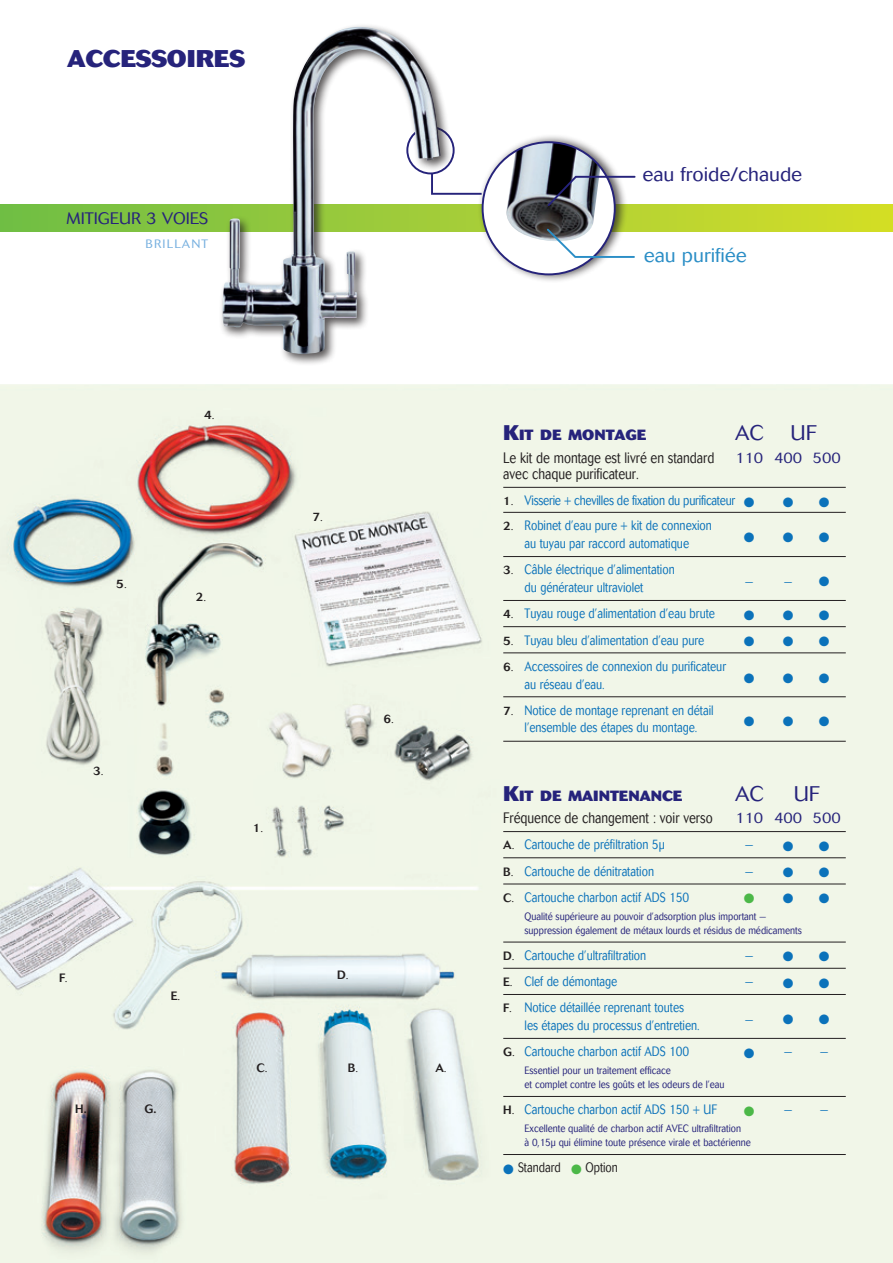
<style>
.page{position:relative;width:893px;height:1263px;background:#fff}
.page>*{position:absolute;margin:0;border:0;box-sizing:border-box;transform-origin:0 0}
.t1{font:800 24px "Cosmos";color:#26237b}
.t2{font:300 21px "Cosmos";color:#26237b}
.t3{font:300 19.35px "Cosmos";color:#26237b}
.t4{font:300 19.35px "Cosmos";color:#2b8ec6}
.t5{font:300 16.5px "Cosmos";color:#26237b}
.t6{font:300 15px "Cosmos";color:#231f20;scale:.8 1}
.t7{font:300 15px "Cosmos";color:#26237b}
.t8{font:800 14.7px "Cosmos";color:#26237b}
.t9{font:300 13.5px/17.7px "Cosmos";color:#0b72ba;scale:.8 1}
.t10{font:300 13.5px "Cosmos";letter-spacing:-.02em;color:#0b72ba;scale:.8 1}
.t11{font:300 13.5px "Cosmos";color:#231f20;scale:.8 1}
.t12{font:300 12.15px "Cosmos";letter-spacing:.1em;color:#77b0df}
.t13{font:500 12px "Cosmos";color:#231f20}
.t14{font:300 10.5px/13.8px "Cosmos";color:#26237b;scale:.85 1}
.s1{font-weight:300}
.s2{font-size:21px}
.s3{font-weight:500;font-size:12px;color:#231f20}
.s4{font-size:12px;color:#231f20}
</style>
<div class="page">
<img style="left:0;top:384px;width:892px;height:879px">
<svg style="left:0;top:204px;width:892px;height:27px;background:#a4ce35"></svg>
<hr style="left:503px;top:487px;width:343px;height:1px;background:#231f20">
<hr style="left:503px;top:512px;width:343px;height:1px;background:#231f20">
<hr style="left:503px;top:556px;width:343px;height:1px;background:#231f20">
<hr style="left:503px;top:600px;width:343px;height:1px;background:#231f20">
<hr style="left:503px;top:626px;width:343px;height:1px;background:#231f20">
<hr style="left:503px;top:652px;width:343px;height:1px;background:#231f20">
<hr style="left:503px;top:696px;width:343px;height:1px;background:#231f20">
<hr style="left:503px;top:741px;width:343px;height:1px;background:#231f20">
<hr style="left:503px;top:831px;width:343px;height:1px;background:#231f20">
<hr style="left:503px;top:857px;width:343px;height:1px;background:#231f20">
<hr style="left:503px;top:884px;width:343px;height:1px;background:#231f20">
<hr style="left:503px;top:942px;width:343px;height:1px;background:#231f20">
<hr style="left:503px;top:968px;width:343px;height:1px;background:#231f20">
<hr style="left:503px;top:994px;width:343px;height:1px;background:#231f20">
<hr style="left:503px;top:1038px;width:343px;height:1px;background:#231f20">
<hr style="left:503px;top:1096px;width:343px;height:1px;background:#231f20">
<hr style="left:503px;top:1154px;width:343px;height:1px;background:#231f20">
<div style="left:478px;top:133px;width:150px;height:150px;background:#231f20;opacity:.75"></div>
<div style="left:483px;top:142px;width:132px;height:132px;background:#fff;border-radius:50%"></div>
<img style="left:506px;top:142px;width:94px;height:99px">
<svg style="left:546px;top:175px;width:91px;height:33px"></svg>
<svg style="left:545px;top:227px;width:91px;height:32px"></svg>
<svg style="left:452px;top:172px;width:32px;height:24px"></svg>
<div style="left:406px;top:126px;width:49px;height:48px;border:2px solid #26237b;border-radius:50%"></div>
<div style="left:219px;top:23px;width:233px;height:343px;background:#231f20;opacity:.75"></div>
<img style="left:222px;top:27px;width:219px;height:327px">
<svg style="left:744px;top:497px;width:14px;height:11px"></svg>
<svg style="left:783px;top:497px;width:14px;height:11px"></svg>
<svg style="left:819px;top:497px;width:10px;height:10px"></svg>
<svg style="left:744px;top:533px;width:14px;height:10px"></svg>
<svg style="left:783px;top:533px;width:14px;height:10px"></svg>
<svg style="left:819px;top:533px;width:10px;height:9px"></svg>
<svg style="left:819px;top:576px;width:10px;height:10px"></svg>
<svg style="left:744px;top:610px;width:14px;height:11px"></svg>
<svg style="left:783px;top:610px;width:14px;height:11px"></svg>
<svg style="left:819px;top:610px;width:10px;height:10px"></svg>
<svg style="left:744px;top:636px;width:14px;height:11px"></svg>
<svg style="left:783px;top:636px;width:14px;height:11px"></svg>
<svg style="left:819px;top:636px;width:10px;height:10px"></svg>
<svg style="left:744px;top:673px;width:14px;height:10px"></svg>
<svg style="left:783px;top:673px;width:14px;height:10px"></svg>
<svg style="left:819px;top:673px;width:10px;height:10px"></svg>
<svg style="left:744px;top:717px;width:14px;height:10px"></svg>
<svg style="left:783px;top:717px;width:14px;height:10px"></svg>
<svg style="left:819px;top:717px;width:10px;height:9px"></svg>
<svg style="left:783px;top:841px;width:14px;height:11px"></svg>
<svg style="left:819px;top:841px;width:10px;height:10px"></svg>
<svg style="left:783px;top:867px;width:14px;height:11px"></svg>
<svg style="left:819px;top:867px;width:10px;height:10px"></svg>
<svg style="left:744px;top:894px;width:10px;height:9px"></svg>
<svg style="left:783px;top:894px;width:14px;height:10px"></svg>
<svg style="left:819px;top:894px;width:10px;height:9px"></svg>
<svg style="left:783px;top:952px;width:14px;height:10px"></svg>
<svg style="left:819px;top:952px;width:10px;height:9px"></svg>
<svg style="left:783px;top:978px;width:14px;height:10px"></svg>
<svg style="left:819px;top:978px;width:10px;height:10px"></svg>
<svg style="left:783px;top:1014px;width:14px;height:11px"></svg>
<svg style="left:819px;top:1014px;width:10px;height:10px"></svg>
<svg style="left:744px;top:1048px;width:14px;height:11px"></svg>
<svg style="left:744px;top:1106px;width:10px;height:10px"></svg>
<svg style="left:504px;top:1164px;width:9px;height:10px"></svg>
<svg style="left:572px;top:1164px;width:9px;height:10px"></svg>
<h1 class="t1" style="left:67px;top:45px;width:179px">ACCESSOIRES</h1>
<p class="t5" style="left:67px;top:208px;width:143px">MITIGEUR 3 VOIES</p>
<p class="t12" style="left:146px;top:236px;width:64px">BRILLANT</p>
<h3 class="t3" style="left:642px;top:163px;width:161px">eau froide/chaude</h3>
<h3 class="t4" style="left:644px;top:244px;width:104px">eau purifiée</h3>
<p class="t13" style="left:116px;top:577px;width:12px">5<span class="s1">.</span></p>
<p class="t13" style="left:93px;top:764px;width:12px">3<span class="s1">.</span></p>
<p class="t13" style="left:204px;top:407px;width:12px">4<span class="s1">.</span></p>
<p class="t13" style="left:196px;top:590px;width:12px">2<span class="s1">.</span></p>
<p class="t13" style="left:312px;top:510px;width:12px">7<span class="s1">.</span></p>
<p class="t13" style="left:253px;top:821px;width:12px">1<span class="s1">.</span></p>
<p class="t13" style="left:383px;top:712px;width:12px">6<span class="s1">.</span></p>
<p class="t13" style="left:59px;top:970px;width:10px">F<span class="s1">.</span></p>
<p class="t13" style="left:75px;top:1102px;width:13px">H.</p>
<p class="t13" style="left:171px;top:989px;width:11px">E<span class="s1">.</span></p>
<p class="t13" style="left:145px;top:1102px;width:13px">G.</p>
<p class="t13" style="left:337px;top:968px;width:13px">D<span class="s1">.</span></p>
<p class="t13" style="left:257px;top:1060px;width:12px">C<span class="s1">.</span></p>
<p class="t13" style="left:348px;top:1060px;width:12px">B<span class="s1">.</span></p>
<p class="t13" style="left:435px;top:1060px;width:13px">A<span class="s1">.</span></p>
<p class="t8" style="left:503px;top:426px;width:145px"><span class="s2">K</span>IT DE MONTAGE</p>
<h2 class="t2" style="left:735px;top:421px;width:30px">AC</h2>
<h2 class="t2" style="left:790px;top:421px;width:28px">UF</h2>
<p class="t6" style="left:503px;top:449px;width:265px">Le kit de montage est livré en standard</p>
<p class="t7" style="left:735px;top:449px;width:107px">110 400 500</p>
<p class="t6" style="left:503px;top:465px;width:171px">avec chaque purificateur.</p>
<p class="t10" style="left:503px;top:493px;width:292px"><span class="s3">1</span><span class="s4">.</span> Visserie + chevilles de fixation du purificateur</p>
<p class="t9" style="left:503px;top:517px;width:262px;text-align:center"><span class="s3">2</span><span class="s4">.</span> Robinet d’eau pure + kit de connexion au tuyau par raccord automatique</p>
<p class="t9" style="left:524px;top:561px;width:189px;text-indent:-21px"><span class="s3">3</span><span class="s4">.</span> Câble électrique d’alimentation du générateur ultraviolet</p>
<p class="t9" style="left:745px;top:573px;width:60px">— —</p>
<p class="t9" style="left:503px;top:605px;width:266px"><span class="s3">4</span><span class="s4">.</span> Tuyau rouge d’alimentation d’eau brute</p>
<p class="t9" style="left:503px;top:631px;width:253px"><span class="s3">5</span><span class="s4">.</span> Tuyau bleu d’alimentation d’eau pure</p>
<p class="t9" style="left:524px;top:657px;width:254px;text-indent:-21px"><span class="s3">6</span><span class="s4">.</span> Accessoires de connexion du purificateur au réseau d’eau.</p>
<p class="t9" style="left:503px;top:701px;width:265px;text-align:center"><span class="s3">7</span><span class="s4">.</span> Notice de montage reprenant en détail l’ensemble des étapes du montage.</p>
<p class="t8" style="left:503px;top:787px;width:181px"><span class="s2">K</span>IT DE MAINTENANCE</p>
<h2 class="t2" style="left:735px;top:781px;width:30px">AC</h2>
<h2 class="t2" style="left:794px;top:781px;width:28px">UF</h2>
<p class="t6" style="left:503px;top:809px;width:263px">Fréquence de changement : voir verso</p>
<p class="t7" style="left:735px;top:809px;width:107px">110 400 500</p>
<p class="t9" style="left:503px;top:836px;width:203px"><span class="s3">A</span><span class="s4">.</span> Cartouche de préfiltration 5µ</p>
<p class="t9" style="left:745px;top:836px;width:12px">—</p>
<p class="t9" style="left:503px;top:862px;width:190px"><span class="s3">B</span><span class="s4">.</span> Cartouche de dénitratation</p>
<p class="t9" style="left:745px;top:862px;width:12px">—</p>
<p class="t9" style="left:503px;top:888px;width:234px"><span class="s3">C</span><span class="s4">.</span> Cartouche charbon actif ADS 150</p>
<p class="t14" style="left:524px;top:909px;width:328px">Qualité supérieure au pouvoir d’adsorption plus important — suppression également de métaux lourds et résidus de médicaments</p>
<p class="t9" style="left:503px;top:946px;width:180px"><span class="s3">D</span><span class="s4">.</span> Cartouche d’ultrafiltration</p>
<p class="t9" style="left:745px;top:946px;width:12px">—</p>
<p class="t9" style="left:503px;top:973px;width:144px"><span class="s3">E</span><span class="s4">.</span> Clef de démontage</p>
<p class="t9" style="left:745px;top:973px;width:12px">—</p>
<p class="t9" style="left:524px;top:999px;width:220px;text-indent:-21px"><span class="s3">F</span><span class="s4">.</span> Notice détaillée reprenant toutes les étapes du processus d’entretien.</p>
<p class="t9" style="left:745px;top:1010px;width:12px">—</p>
<p class="t9" style="left:503px;top:1043px;width:234px"><span class="s3">G</span><span class="s4">.</span> Cartouche charbon actif ADS 100</p>
<p class="t9" style="left:784px;top:1043px;width:57px">— —</p>
<p class="t14" style="left:524px;top:1064px;width:237px">Essentiel pour un traitement efficace<br>et complet contre les goûts et les odeurs de l’eau</p>
<p class="t9" style="left:503px;top:1101px;width:269px"><span class="s3">H</span><span class="s4">.</span> Cartouche charbon actif ADS 150 + UF</p>
<p class="t9" style="left:784px;top:1101px;width:57px">— —</p>
<p class="t14" style="left:524px;top:1122px;width:268px">Excellente qualité de charbon actif AVEC ultrafiltration<br>à 0,15µ qui élimine toute présence virale et bactérienne</p>
<p class="t11" style="left:518px;top:1160px;width:55px">Standard</p>
<p class="t11" style="left:585px;top:1160px;width:42px">Option</p>
</div>
